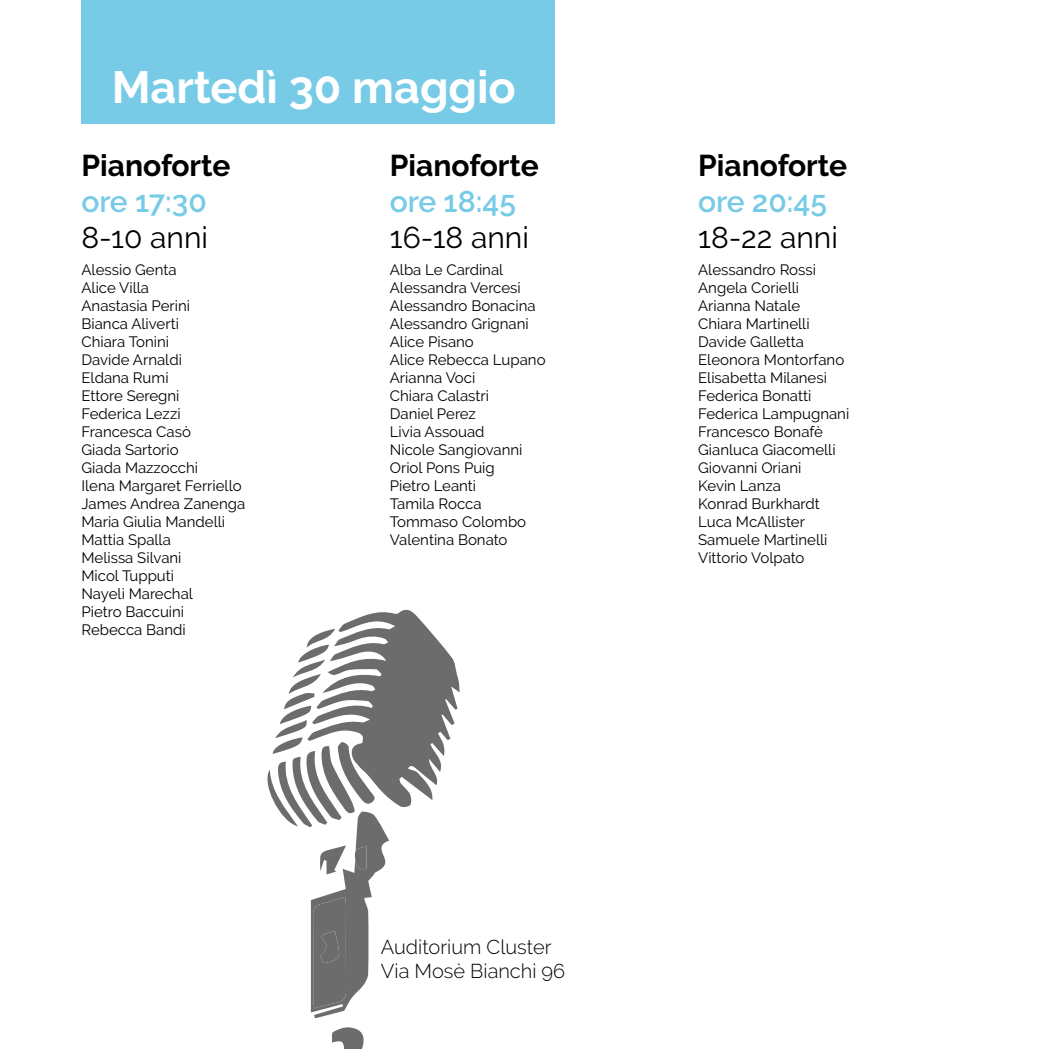
<style>
.page{position:relative;width:1049px;height:1049px;background:#fff}
.page>*{position:absolute;margin:0;border:0;box-sizing:border-box;transform-origin:0 0}
.t1{font:700 45px "Raleway";color:#fff}
.t2{font:700 30px "Raleway";color:#000}
.t3{font:30px "Raleway";color:#000}
.t4{font:600 30px "Raleway";color:#77cbe7}
.t5{font:300 20px/24px "Raleway";color:#000}
.t6{font:15px/18px "Raleway";color:#000}
</style>
<div class="page">
<div style="left:81px;top:0;width:474px;height:124px;background:#77cbe7"></div>
<svg style="left:332px;top:1027px;width:32px;height:22px"></svg>
<svg style="left:267px;top:609px;width:193px;height:409px"></svg>
<h1 class="t1" style="left:112px;top:61px;width:405px">Martedì 30 maggio</h1>
<h2 class="t2" style="left:81px;top:148px;width:150px">Pianoforte</h2>
<h2 class="t4" style="left:81px;top:184px;width:127px">ore 17:30</h2>
<h2 class="t3" style="left:81px;top:220px;width:128px">8-10 anni</h2>
<p class="t6" style="left:81px;top:260px;width:165px">Alessio Genta<br>Alice Villa<br>Anastasia Perini<br>Bianca Aliverti<br>Chiara Tonini<br>Davide Arnaldi<br>Eldana Rumi<br>Ettore Seregni<br>Federica Lezzi<br>Francesca Casò<br>Giada Sartorio<br>Giada Mazzocchi<br>Ilena Margaret Ferriello<br>James Andrea Zanenga<br>Maria Giulia Mandelli<br>Mattia Spalla<br>Melissa Silvani<br>Micol Tupputi<br>Nayeli Marechal<br>Pietro Baccuini<br>Rebecca Bandi</p>
<h2 class="t2" style="left:390px;top:148px;width:150px">Pianoforte</h2>
<h2 class="t4" style="left:390px;top:184px;width:128px">ore 18:45</h2>
<h2 class="t3" style="left:390px;top:220px;width:141px">16-18 anni</h2>
<p class="t6" style="left:390px;top:260px;width:157px">Alba Le Cardinal<br>Alessandra Vercesi<br>Alessandro Bonacina<br>Alessandro Grignani<br>Alice Pisano<br>Alice Rebecca Lupano<br>Arianna Voci<br>Chiara Calastri<br>Daniel Perez<br>Livia Assouad<br>Nicole Sangiovanni<br>Oriol Pons Puig<br>Pietro Leanti<br>Tamila Rocca<br>Tommaso Colombo<br>Valentina Bonato</p>
<h3 class="t5" style="left:381px;top:935px;width:186px">Auditorium Cluster<br>Via Mosè Bianchi 96</h3>
<h2 class="t2" style="left:698px;top:148px;width:150px">Pianoforte</h2>
<h2 class="t4" style="left:698px;top:184px;width:130px">ore 20:45</h2>
<h2 class="t3" style="left:698px;top:220px;width:141px">18-22 anni</h2>
<p class="t6" style="left:698px;top:260px;width:153px">Alessandro Rossi<br>Angela Corielli<br>Arianna Natale<br>Chiara Martinelli<br>Davide Galletta<br>Eleonora Montorfano<br>Elisabetta Milanesi<br>Federica Bonatti<br>Federica Lampugnani<br>Francesco Bonafè<br>Gianluca Giacomelli<br>Giovanni Oriani<br>Kevin Lanza<br>Konrad Burkhardt<br>Luca McAllister<br>Samuele Martinelli<br>Vittorio Volpato</p>
</div>
